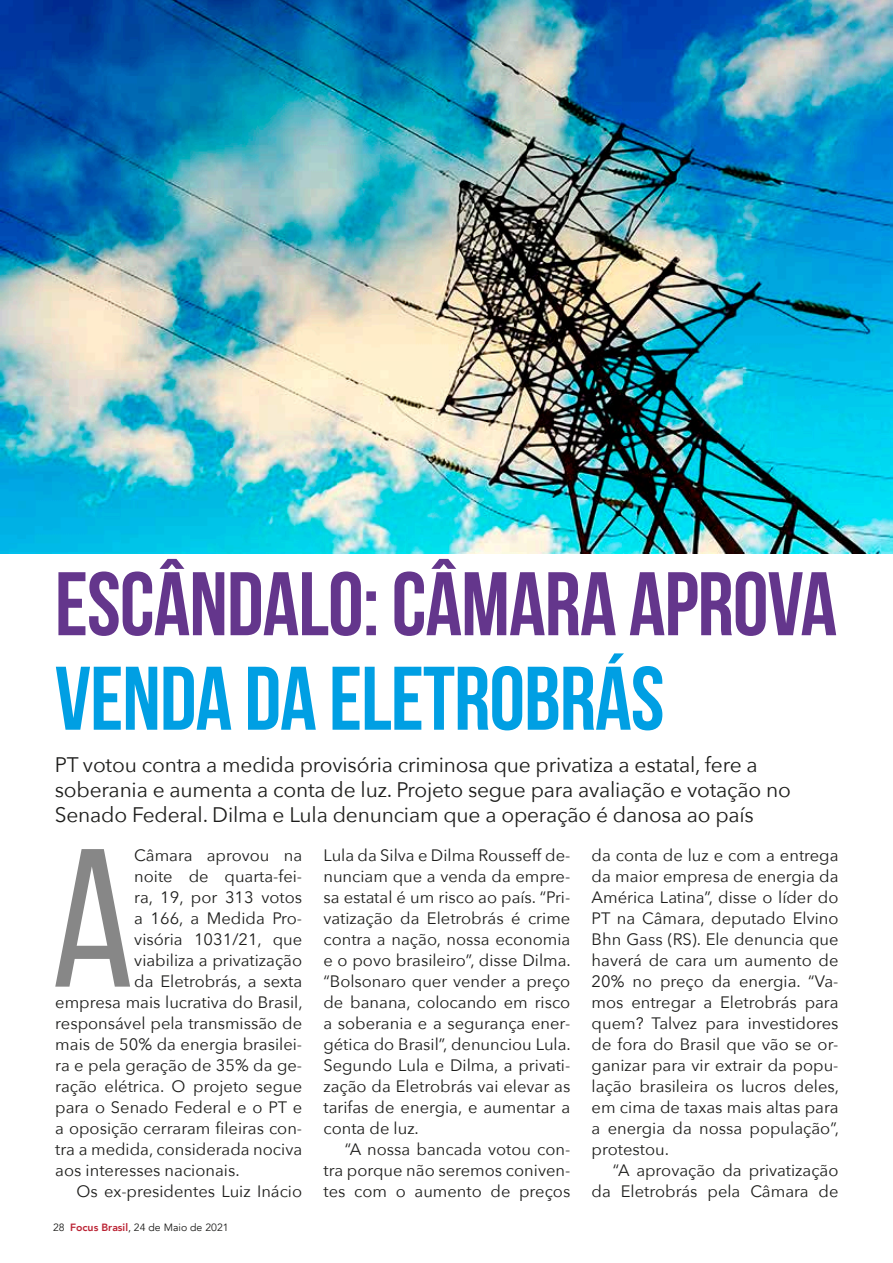
<style>
.page{position:relative;width:893px;height:1263px;background:#fff}
.page>*{position:absolute;margin:0;border:0;box-sizing:border-box;transform-origin:0 0}
.t1{font:196.5px "Bebas Neue";color:#878787}
.t2{font:700 90px "Bebas Neue";letter-spacing:-.01em;color:#64368c}
.t3{font:700 90px "Bebas Neue";letter-spacing:-.01em;color:#009fe3}
.t4{font:21px/25.2px "Avenir Next";letter-spacing:-.01em;color:#1d1d1b}
.t5{font:16.5px/21px "Avenir Next";color:#1d1d1b;text-align:justify}
.t6{font:10.5px "Avenir";color:#1d1d1b}
.s1{font-weight:800;color:#bb2334}
</style>
<div class="page">
<img style="left:0;top:0;width:893px;height:553px">
<h2 class="t2" style="left:55px;top:555px;width:784px">ESCÂNDALO: CÂMARA APROVA</h2>
<h2 class="t3" style="left:55px;top:649px;width:611px">VENDA DA ELETROBRÁS</h2>
<p class="t4" style="left:55px;top:751px;width:738px">PT votou contra a medida provisória criminosa que privatiza a estatal, fere a soberania e aumenta a conta de luz. Projeto segue para avaliação e votação no<br>Senado Federal. Dilma e Lula denunciam que a operação é danosa ao país</p>
<h1 class="t1" style="left:51px;top:812px;width:84px">A</h1>
<p class="t5" style="left:134px;top:844px;width:169px">Câmara aprovou na</p>
<p class="t5" style="left:323px;top:844px;width:249px">Lula da Silva e Dilma Rousseff de&shy;nunciam que a venda da empre&shy;sa estatal é um risco ao país. “Pri&shy;vatização da Eletrobrás é crime contra a nação, nossa economia e o povo brasileiro”, disse Dilma. “Bolsonaro quer vender a preço de banana, colocando em risco a soberania e a segurança ener&shy;gética do Brasil”, denunciou Lula.<br>Segundo Lula e Dilma, a privati&shy;zação da Eletrobrás vai elevar as tarifas de energia, e aumentar a conta de luz.</p>
<p class="t5" style="left:323px;top:1138px;width:248px;text-indent:21px">“A nossa bancada votou con&shy;tra porque não seremos coniven&shy;tes com o aumento de preços</p>
<p class="t5" style="left:592px;top:844px;width:249px">da conta de luz e com a entrega da maior empresa de energia da América Latina”, disse o líder do PT na Câmara, deputado Elvino Bhn Gass (RS). Ele denuncia que haverá de cara um aumento de 20% no preço da energia. “Va&shy;mos entregar a Eletrobrás para quem? Talvez para investidores de fora do Brasil que vão se or&shy;ganizar para vir extrair da popu&shy;lação brasileira os lucros deles, em cima de taxas mais altas para a energia da nossa população”, protestou.</p>
<p class="t5" style="left:592px;top:1159px;width:248px;text-align:right">“A aprovação da privatização da Eletrobrás pela Câmara de</p>
<p class="t5" style="left:134px;top:865px;width:169px">noite de quarta-fei-</p>
<p class="t5" style="left:134px;top:886px;width:169px">ra, 19, por 313 votos</p>
<p class="t5" style="left:134px;top:907px;width:169px">a 166, a Medida Pro-</p>
<p class="t5" style="left:134px;top:928px;width:169px">visória 1031/21, que</p>
<p class="t5" style="left:134px;top:949px;width:169px">viabiliza a privatização</p>
<p class="t5" style="left:134px;top:970px;width:169px">da Eletrobrás, a sexta</p>
<p class="t5" style="left:55px;top:991px;width:249px">empresa mais lucrativa do Brasil,</p>
<p class="t5" style="left:55px;top:1012px;width:248px">responsável pela transmissão de</p>
<p class="t5" style="left:55px;top:1033px;width:248px">mais de 50% da energia brasilei-</p>
<p class="t5" style="left:55px;top:1054px;width:248px">ra e pela geração de 35% da ge-</p>
<p class="t5" style="left:55px;top:1075px;width:248px">ração elétrica. O projeto segue</p>
<p class="t5" style="left:55px;top:1096px;width:248px">para o Senado Federal e o PT e</p>
<p class="t5" style="left:55px;top:1117px;width:248px">a oposição cerraram fileiras con-</p>
<p class="t5" style="left:55px;top:1138px;width:248px">tra a medida, considerada nociva</p>
<p class="t5" style="left:55px;top:1159px;width:186px">aos interesses nacionais.</p>
<p class="t5" style="left:77px;top:1180px;width:227px">Os ex-presidentes Luiz Inácio</p>
<p class="t6" style="left:53px;top:1221px;width:177px">28 <span class="s1">Focus Brasil</span>, 24 de Maio de 2021</p>
</div>
